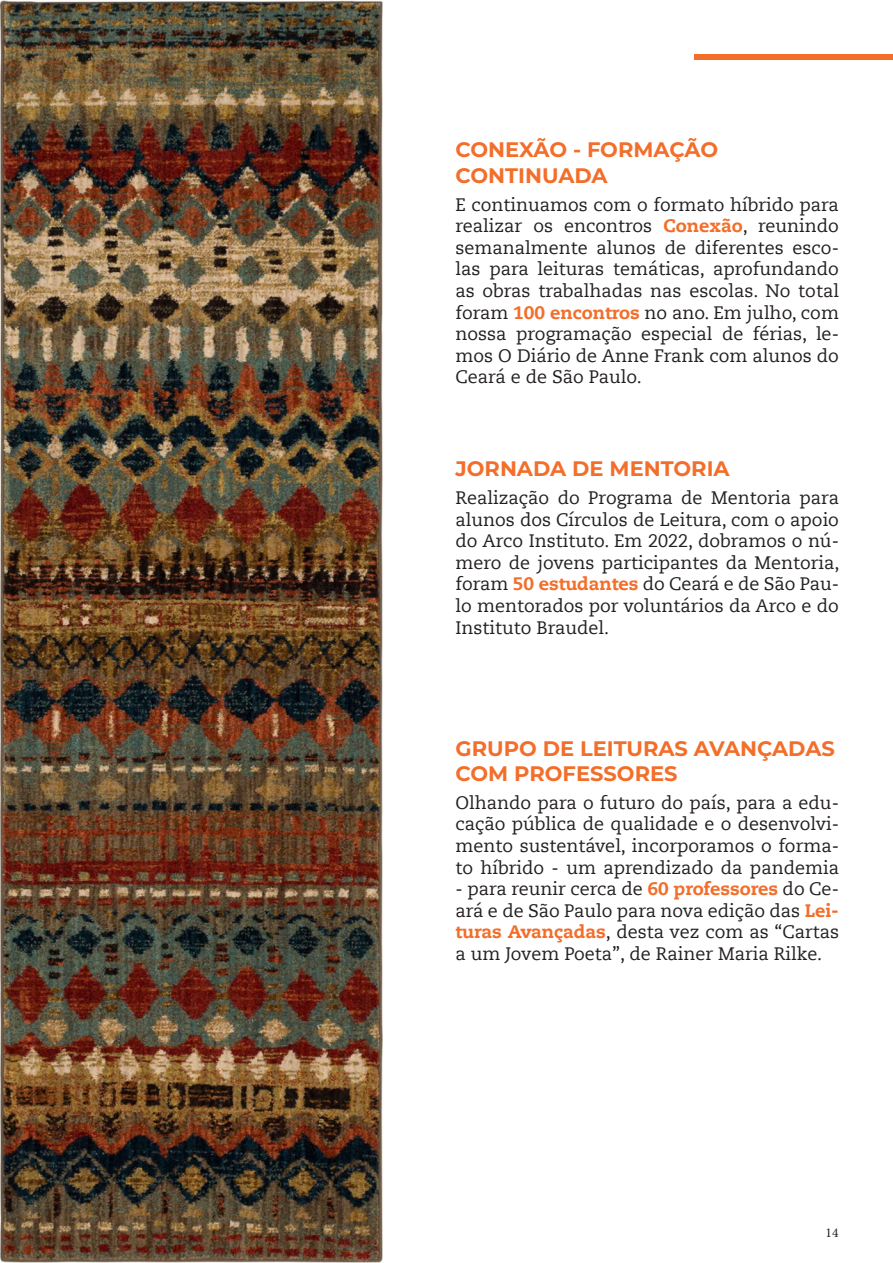
<style>
.page{position:relative;width:893px;height:1263px;background:#fff}
.page>*{position:absolute;margin:0;border:0;box-sizing:border-box;transform-origin:0 0}
.t1{font:700 21px/25.2px "Montserrat";color:#f36e2a}
.t2{font:18px/21.6px "Caecilia LT Pro 55 Roman";color:#231f20;text-align:justify}
.t3{font:13.5px "Minion Pro";color:#231f20}
.s1{font-family:"Caecilia LT Pro 85";font-weight:800;color:#f36e2a}
</style>
<div class="page">
<div style="left:695px;top:54px;width:198px;height:6px;background:#f36e2a"></div>
<img style="left:0;top:0;width:382px;height:1263px">
<p class="t1" style="left:455px;top:136px;width:264px">CONEXÃO - FORMAÇÃO<br>CONTINUADA</p>
<p class="t2" style="left:455px;top:193px;width:385px">E continuamos com o formato híbrido para realizar os encontros <span class="s1">Conexão</span>, reunindo semanalmente alunos de diferentes esco&shy;las para leituras temáticas, aprofundando as obras trabalhadas nas escolas. No total foram <span class="s1">100 encontros</span> no ano. Em julho, com nossa programação especial de férias, le&shy;mos O Diário de Anne Frank com alunos do Ceará e de São Paulo.</p>
<p class="t1" style="left:455px;top:455px;width:276px">JORNADA DE MENTORIA</p>
<p class="t2" style="left:455px;top:487px;width:386px">Realização do Programa de Mentoria para alunos dos Círculos de Leitura, com o apoio do Arco Instituto. Em 2022, dobramos o nú&shy;mero de jovens participantes da Mentoria, foram <span class="s1">50 estudantes</span> do Ceará e de São Pau&shy;lo mentorados por voluntários da Arco e do Instituto Braudel.</p>
<p class="t1" style="left:455px;top:734px;width:381px">GRUPO DE LEITURAS AVANÇADAS<br>COM PROFESSORES</p>
<p class="t2" style="left:455px;top:791px;width:385px">Olhando para o futuro do país, para a edu&shy;cação pública de qualidade e o desenvolvi&shy;mento sustentável, incorporamos o forma&shy;to híbrido - um aprendizado da pandemia</p>
<p class="t2" style="left:455px;top:878px;width:385px">- para reunir cerca de <span class="s1">60 professores</span> do Ce&shy;ará e de São Paulo para nova edição das <span class="s1">Lei&shy;turas Avançadas</span>, desta vez com as “Cartas a um Jovem Poeta”, de Rainer Maria Rilke.</p>
<p class="t3" style="left:826px;top:1223px;width:14px">14</p>
</div>
